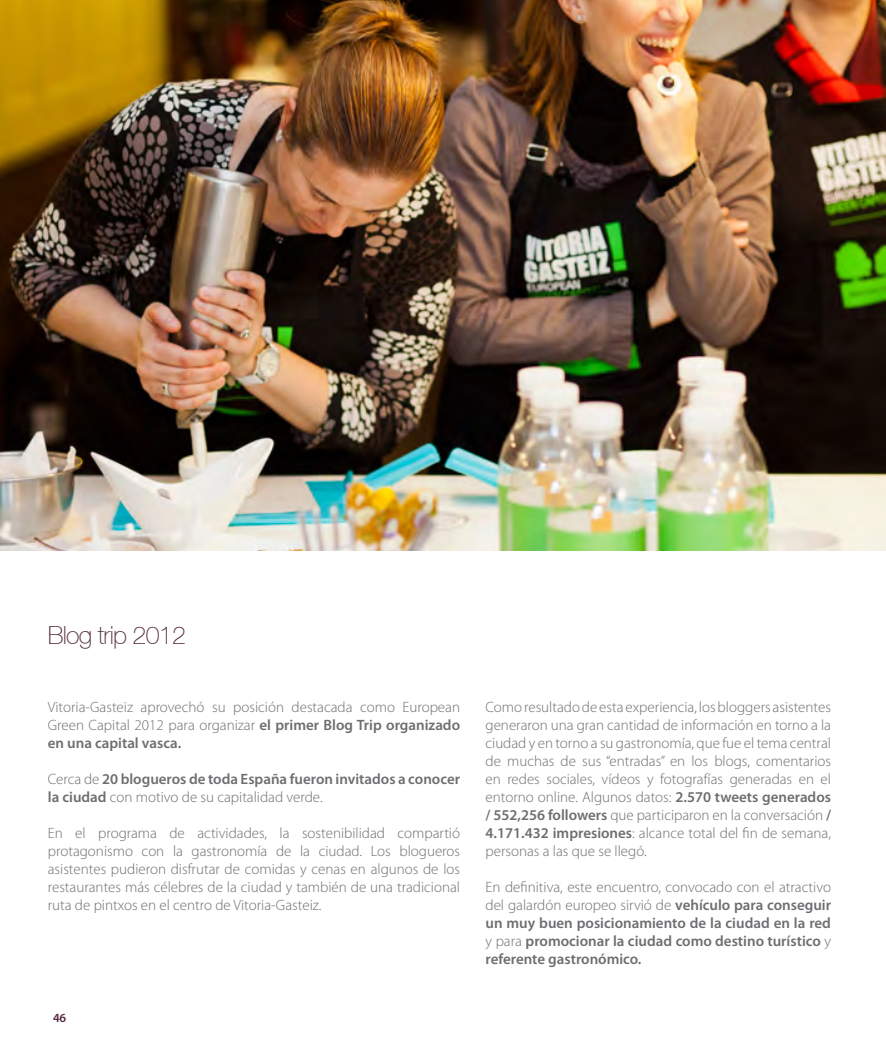
<style>
.page{position:relative;width:886px;height:1063px;background:#fff}
.page>*{position:absolute;margin:0;border:0;box-sizing:border-box;transform-origin:0 0}
.t1{font:100 25px "Helvetica Neue CE";letter-spacing:-.03em;color:#542b3f}
.t2{font:300 15px/18px "Myriad Pro";color:#6d6e71;text-align:justify}
.t3{font:600 15px/18px "Myriad Pro";color:#6d6e71}
.t4{font:600 12.5px "Myriad Pro";color:#542b3f}
.s1{font-weight:600}
.s2{font-weight:300}
</style>
<div class="page">
<img style="left:0;top:0;width:886px;height:551px">
<h1 class="t1" style="left:48px;top:621px;width:140px">Blog trip 2012</h1>
<p class="t2" style="left:48px;top:699px;width:414px">Vitoria-Gasteiz aprovechó su posición destacada como European Green Capital 2012 para organizar <span class="s1">el primer Blog Trip organizado en una capital vasca.</span></p>
<p class="t3" style="left:48px;top:770px;width:414px"><span class="s2">Cerca de</span> 20 blogueros de toda España fueron invitados a conocer la ciudad <span class="s2">con motivo de su capitalidad verde.</span></p>
<p class="t2" style="left:48px;top:824px;width:414px">En el programa de actividades, la sostenibilidad compartió protagonismo con la gastronomía de la ciudad. Los blogueros asistentes pudieron disfrutar de comidas y cenas en algunos de los restaurantes más célebres de la ciudad y también de una tradicional ruta de pintxos en el centro de Vitoria-Gasteiz.</p>
<p class="t4" style="left:53px;top:1011px;width:15px">46</p>
<p class="t2" style="left:485px;top:699px;width:347px">Como resultado de esta experiencia, los bloggers asistentes generaron una gran cantidad de información en torno a la ciudad y en torno a su gastronomía, que fue el tema central de muchas de sus “entradas” en los blogs, comentarios en redes sociales, vídeos y fotografías generadas en el entorno online. Algunos datos: <span class="s1">2.570 tweets generados / 552,256 followers</span> que participaron en la conversación <span class="s1">/ 4.171.432 impresiones</span>: alcance total del fin de semana, personas a las que se llegó.</p>
<p class="t3" style="left:485px;top:878px;width:347px;text-align:justify"><span class="s2">En definitiva, este encuentro, convocado con el atractivo del galardón europeo sirvió de</span> vehículo para conseguir un muy buen posicionamiento de la ciudad en la red <span class="s2">y para</span> promocionar la ciudad como destino turístico <span class="s2">y </span>referente gastronómico.</p>
</div>
